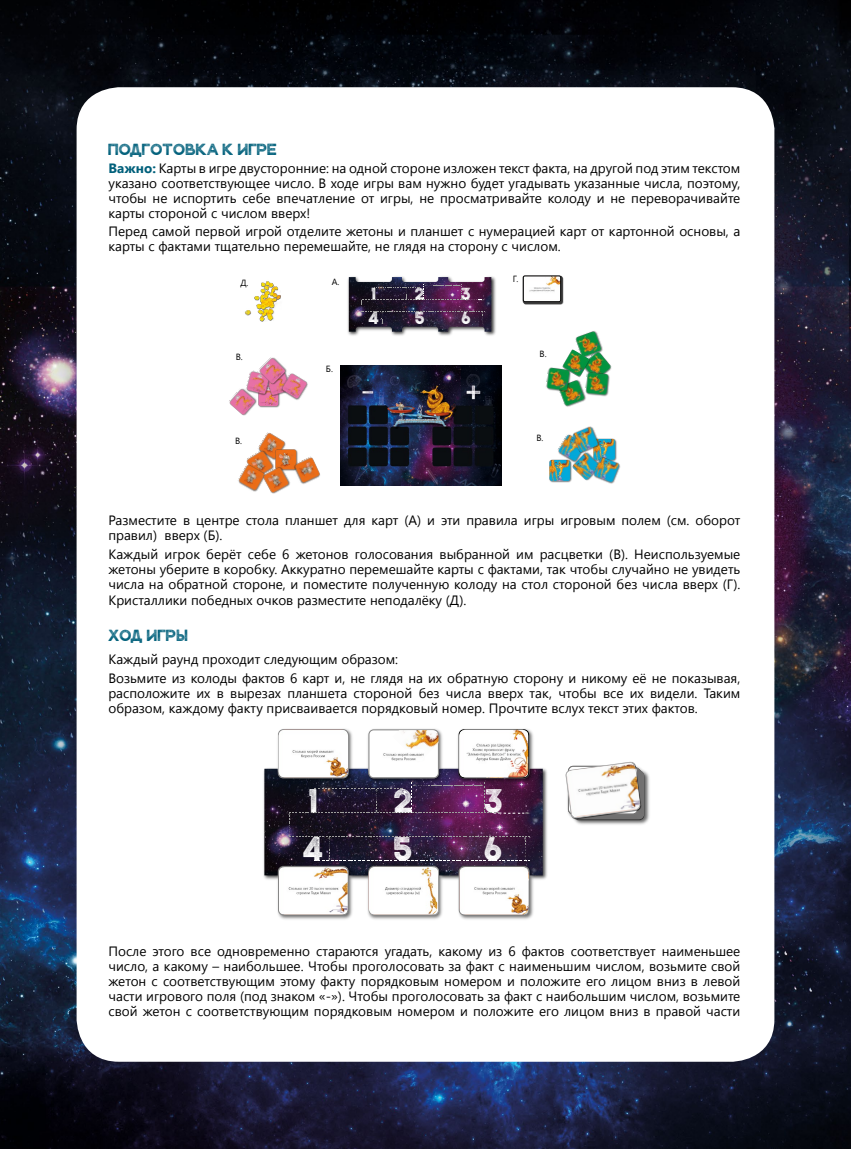
<style>
.page{position:relative;width:851px;height:1149px;background:#fff}
.page>*{position:absolute;margin:0;border:0;box-sizing:border-box;transform-origin:0 0}
.t1{font:47.55px "Stampbor Grunge Russian";color:#fff}
.t2{font:24.3px "Stampbor Grunge Russian";color:#fff}
.t3{font:22.5px "Stampbor Grunge Russian";color:#00607b}
.t4{font:13.5px/15px "Segoe UI";color:#000}
.t5{font:9px "Segoe UI";color:#000}
.s1{font-weight:700;color:#00607b}
</style>
<div class="page">
<img style="left:0;top:0;width:850px;height:1148px">
<div style="left:77px;top:87px;width:697px;height:974px;background:#fff;border-radius:43px"></div>
<img style="left:340px;top:276px;width:162px;height:119px">
<img style="left:349px;top:277px;width:142px;height:54px">
<svg style="left:361px;top:284px;width:124px;height:40px"></svg>
<img style="left:229px;top:388px;width:28px;height:28px">
<img style="left:258px;top:399px;width:22px;height:9px">
<img style="left:273px;top:387px;width:5px;height:12px">
<img style="left:244px;top:370px;width:29px;height:29px">
<img style="left:278px;top:373px;width:30px;height:31px">
<img style="left:257px;top:357px;width:34px;height:30px">
<img style="left:258px;top:432px;width:28px;height:16px">
<img style="left:277px;top:448px;width:21px;height:16px">
<img style="left:246px;top:447px;width:31px;height:17px">
<img style="left:238px;top:463px;width:30px;height:29px">
<img style="left:261px;top:464px;width:29px;height:30px">
<img style="left:290px;top:456px;width:30px;height:28px">
<img style="left:549px;top:459px;width:20px;height:24px">
<img style="left:569px;top:457px;width:21px;height:26px">
<img style="left:603px;top:438px;width:14px;height:16px">
<img style="left:554px;top:434px;width:35px;height:34px">
<img style="left:570px;top:426px;width:33px;height:31px">
<img style="left:590px;top:454px;width:31px;height:30px">
<img style="left:560px;top:379px;width:26px;height:28px">
<img style="left:575px;top:331px;width:27px;height:15px">
<img style="left:578px;top:346px;width:33px;height:39px">
<img style="left:546px;top:367px;width:27px;height:27px">
<img style="left:584px;top:366px;width:28px;height:32px">
<img style="left:562px;top:276px;width:1px;height:28px">
<img style="left:523px;top:303px;width:39px;height:1px">
<img style="left:561px;top:276px;width:1px;height:27px">
<img style="left:522px;top:275px;width:39px;height:28px">
<img style="left:561px;top:349px;width:29px;height:28px">
<img style="left:245px;top:281px;width:36px;height:41px">
<img style="left:525px;top:278px;width:33px;height:21px">
<div style="left:523px;top:276px;width:37px;height:25px;border:1px solid #000"></div>
<img style="left:341px;top:365px;width:160px;height:120px">
<img style="left:572px;top:769px;width:78px;height:56px">
<img style="left:573px;top:770px;width:71px;height:49px">
<img style="left:263px;top:768px;width:284px;height:112px">
<img style="left:264px;top:768px;width:278px;height:107px">
<svg style="left:288px;top:782px;width:242px;height:79px"></svg>
<img style="left:275px;top:863px;width:79px;height:57px">
<div style="left:278px;top:866px;width:70px;height:48px;border:1px solid #878787;border-radius:5px"></div>
<img style="left:366px;top:863px;width:79px;height:57px">
<img style="left:456px;top:729px;width:79px;height:54px">
<img style="left:365px;top:729px;width:80px;height:55px">
<div style="left:369px;top:729px;width:69px;height:48px;background:#fff;border-radius:5px"></div>
<div style="left:369px;top:729px;width:69px;height:48px;border:1px solid #878787;border-radius:5px"></div>
<img style="left:392px;top:730px;width:46px;height:32px">
<img style="left:456px;top:863px;width:79px;height:57px">
<img style="left:275px;top:730px;width:79px;height:53px">
<img style="left:571px;top:768px;width:70px;height:50px">
<svg style="left:565px;top:761px;width:75px;height:56px"></svg>
<img style="left:459px;top:729px;width:69px;height:48px">
<img style="left:459px;top:866px;width:69px;height:48px">
<img style="left:278px;top:729px;width:70px;height:48px">
<img style="left:368px;top:866px;width:69px;height:48px">
<img style="left:279px;top:867px;width:68px;height:47px">
<img style="left:567px;top:763px;width:73px;height:53px">
<img style="left:383px;top:749px;width:42px;height:11px">
<h3 class="t3" style="left:108px;top:136px;width:170px">ПОДГОТОВКА К ИГРЕ</h3>
<p class="t4" style="left:108px;top:160px;width:633px;text-align:justify"><span class="s1">Важно:</span> Карты в игре двусторонние: на одной стороне изложен текст факта, на другой под этим текстом указано соответствующее число. В ходе игры вам нужно будет угадывать указанные числа, поэтому, чтобы не испортить себе впечатление от игры, не просматривайте колоду и не переворачивайте карты стороной с числом вверх!</p>
<p class="t4" style="left:108px;top:223px;width:633px">Перед самой первой игрой отделите жетоны и планшет с нумерацией карт от картонной основы, а карты с фактами тщательно перемешайте, не глядя на сторону с числом.</p>
<p class="t5" style="left:240px;top:276px;width:10px">Д.</p>
<p class="t5" style="left:236px;top:350px;width:9px">В.</p>
<p class="t5" style="left:331px;top:275px;width:9px">А.</p>
<p class="t5" style="left:326px;top:363px;width:9px">Б.</p>
<h2 class="t2" style="left:372px;top:280px;width:6px">1</h2>
<h2 class="t2" style="left:415px;top:280px;width:11px">2</h2>
<h2 class="t2" style="left:461px;top:280px;width:11px">3</h2>
<h2 class="t2" style="left:369px;top:304px;width:12px">4</h2>
<h2 class="t2" style="left:415px;top:304px;width:11px">5</h2>
<h2 class="t2" style="left:461px;top:304px;width:11px">6</h2>
<p class="t5" style="left:512px;top:273px;width:7px">Г.</p>
<p class="t5" style="left:539px;top:347px;width:9px">В.</p>
<p class="t5" style="left:235px;top:434px;width:9px">В.</p>
<p class="t5" style="left:536px;top:431px;width:9px">В.</p>
<p class="t4" style="left:108px;top:512px;width:633px">Разместите в центре стола планшет для карт (А) и эти правила игры игровым полем (см. оборот правил) вверх (Б).</p>
<p class="t4" style="left:108px;top:545px;width:633px;text-align:justify">Каждый игрок берёт себе 6 жетонов голосования выбранной им расцветки (В). Неиспользуемые жетоны уберите в коробку. Аккуратно перемешайте карты с фактами, так чтобы случайно не увидеть числа на обратной стороне, и поместите полученную колоду на стол стороной без числа вверх (Г).</p>
<p class="t4" style="left:108px;top:592px;width:359px">Кристаллики победных очков разместите неподалёку (Д).</p>
<h3 class="t3" style="left:108px;top:623px;width:81px">ХОД ИГРЫ</h3>
<p class="t4" style="left:108px;top:649px;width:633px;line-height:18.5px">Каждый раунд проходит следующим образом:<br>Возьмите из колоды фактов 6 карт и, не глядя на их обратную сторону и никому её не показывая,</p>
<p class="t4" style="left:108px;top:684px;width:633px">расположите их в вырезах планшета стороной без числа вверх так, чтобы все их видели. Таким образом, каждому факту присваивается порядковый номер. Прочтите вслух текст этих фактов.</p>
<h1 class="t1" style="left:309px;top:774px;width:11px">1</h1>
<h1 class="t1" style="left:394px;top:774px;width:20px">2</h1>
<h1 class="t1" style="left:484px;top:774px;width:21px">3</h1>
<h1 class="t1" style="left:303px;top:822px;width:23px">4</h1>
<h1 class="t1" style="left:394px;top:821px;width:21px">5</h1>
<h1 class="t1" style="left:485px;top:822px;width:20px">6</h1>
<p class="t4" style="left:108px;top:943px;width:633px;text-align:justify">После этого все одновременно стараются угадать, какому из 6 фактов соответствует наименьшее число, а какому – наибольшее. Чтобы проголосовать за факт с наименьшим числом, возьмите свой жетон с соответствующим этому факту порядковым номером и положите его лицом вниз в левой части игрового поля (под знаком «-»). Чтобы проголосовать за факт с наибольшим числом, возьмите свой жетон с соответствующим порядковым номером и положите его лицом вниз в правой части</p>
</div>
